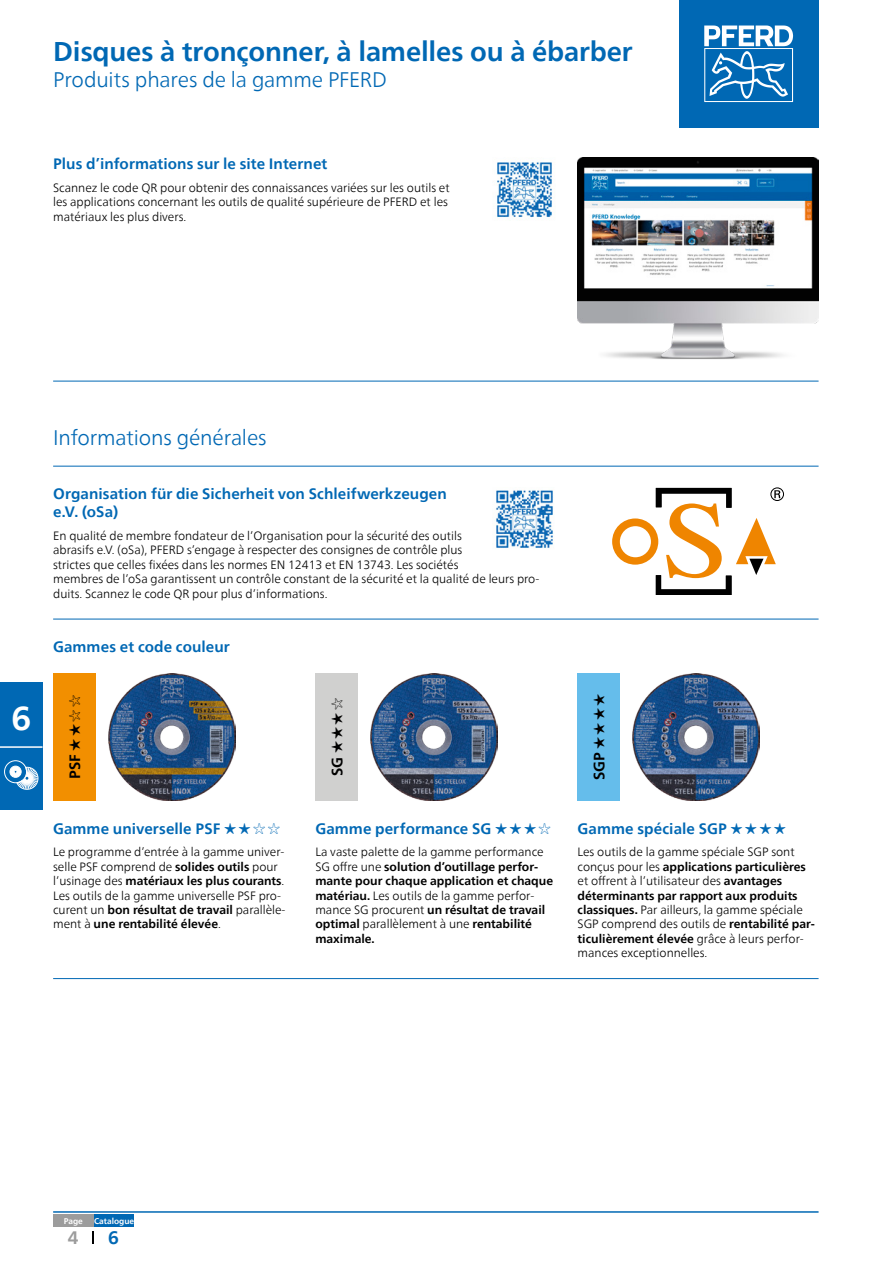
<style>
.page{position:relative;width:893px;height:1263px;background:#fff}
.page>*{position:absolute;margin:0;border:0;box-sizing:border-box;transform-origin:0 0}
.t1{font:700 33px "Neue Frutiger World";color:#fff}
.Headline{font:700 27px "Neue Frutiger World";letter-spacing:-.005em;color:#0068b4}
.Subheadline{font:300 21px "Neue Frutiger World";letter-spacing:-.01em;color:#0068b4}
.t2{font:700 18px "Neue Frutiger World";color:#9c9c9c}
.t3{font:700 18px "Neue Frutiger World";color:#0068b4}
.Ueberschrift_Red_2sp{font:700 15px/18px "Neue Frutiger World";letter-spacing:.005em;color:#0068b4}
.Ueberschrift_Red{font:700 15px "Neue Frutiger World";letter-spacing:.005em;color:#0068b4}
.cIMG{font:700 15px "Arial Unicode MS";color:#000}
.FT{font:300 12px/14.4px "Neue Frutiger World";color:#000}
.FT_Spaltenspanne{font:300 12px/14.4px "Neue Frutiger World";color:#000}
.FT-2{font:700 12px/14.4px "Neue Frutiger World";color:#000}
.t4{font:700 8.25px "Neue Frutiger World";color:#fff}
.s1{font-family:"Neue Frutiger World"}
.s2{font-family:"Arial Unicode MS"}
.s3{font-weight:700}
.s4{font-weight:300}
</style>
<div class="page">
<hr style="left:53px;top:1211px;width:766px;height:2px;background:#0068b4">
<img style="left:497px;top:162px;width:55px;height:56px">
<img style="left:578px;top:157px;width:241px;height:202px">
<hr style="left:53px;top:381px;width:766px;height:1px;background:#0068b4">
<img style="left:495px;top:490px;width:59px;height:58px">
<hr style="left:53px;top:466px;width:766px;height:1px;background:#0068b4">
<svg style="left:612px;top:487px;width:172px;height:108px"></svg>
<hr style="left:53px;top:619px;width:766px;height:1px;background:#0068b4">
<img style="left:108px;top:674px;width:127px;height:126px">
<div style="left:53px;top:673px;width:43px;height:128px;background:#f28f00"></div>
<img style="left:370px;top:674px;width:128px;height:126px">
<div style="left:315px;top:673px;width:43px;height:128px;background:#d0d0cf"></div>
<img style="left:633px;top:674px;width:127px;height:126px">
<div style="left:578px;top:673px;width:42px;height:128px;background:#65bdeb"></div>
<hr style="left:53px;top:978px;width:766px;height:1px;background:#0068b4">
<div style="left:679px;top:0;width:140px;height:128px;background:#0068b4"></div>
<svg style="left:704px;top:26px;width:89px;height:76px"></svg>
<div style="left:93px;top:1214px;width:41px;height:13px;background:#0068b4"></div>
<div style="left:53px;top:1214px;width:40px;height:13px;background:#9c9c9c"></div>
<svg style="left:93px;top:1231px;width:1px;height:12px"></svg>
<div style="left:0;top:682px;width:43px;height:128px;background:#0068b4"></div>
<hr style="left:0;top:746px;width:43px;height:2px;background:#fff">
<svg style="left:4px;top:760px;width:34px;height:30px"></svg>
<p class="Headline" style="left:53px;top:28px;width:581px">Disques à tronçonner, à lamelles ou à ébarber</p>
<p class="Subheadline" style="left:53px;top:63px;width:335px">Produits phares de la gamme PFERD</p>
<p class="Ueberschrift_Red_2sp" style="left:53px;top:154px;width:276px">Plus d’informations sur le site Internet</p>
<p class="FT_Spaltenspanne" style="left:53px;top:180px;width:398px">Scannez le code QR pour obtenir des connaissances variées sur les outils et les applications concernant les outils de qualité supérieure de PFERD et les matériaux les plus divers.</p>
<h1 class="t1" style="left:11px;top:690px;width:21px">6</h1>
<p class="Subheadline" style="left:53px;top:421px;width:215px">Informations générales</p>
<p class="Ueberschrift_Red_2sp" style="left:53px;top:484px;width:395px">Organisation für die Sicherheit von Schleifwerkzeugen e.V. (oSa)</p>
<p class="FT_Spaltenspanne" style="left:53px;top:529px;width:488px">En qualité de membre fondateur de l’Organisation pour la sécurité des outils<br>abrasifs e.V. (oSa), PFERD s’engage à respecter des consignes de contrôle plus<br>strictes que celles fixées dans les normes EN 12413 et EN 13743. Les sociétés<br>membres de l’oSa garantissent un contrôle constant de la sécurité et la qualité de leurs pro&shy;duits. Scannez le code QR pour plus d’informations.</p>
<p class="Ueberschrift_Red" style="left:53px;top:633px;width:178px">Gammes et code couleur</p>
<p class="cIMG" style="left:64px;top:779px;width:85px;rotate:-90deg"><span class="s1">PSF</span> ★★☆☆</p>
<p class="Ueberschrift_Red" style="left:53px;top:815px;width:228px">Gamme universelle PSF <span class="s2">★★☆☆</span></p>
<p class="FT" style="left:53px;top:845px;width:234px">Le programme d’entrée à la gamme univer&shy;selle PSF comprend de <span class="s3">solides outils</span> pour l’usinage des <span class="s3">matériaux les plus courants</span>.<br>Les outils de la gamme universelle PSF pro&shy;curent un <span class="s3">bon résultat de travail</span> parallèle&shy;ment à <span class="s3">une rentabilité élevée</span>.</p>
<p class="cIMG" style="left:326px;top:776px;width:80px;rotate:-90deg"><span class="s1">SG</span> ★★★☆</p>
<p class="Ueberschrift_Red" style="left:315px;top:815px;width:237px">Gamme performance SG <span class="s2">★★★☆</span></p>
<p class="FT-2" style="left:315px;top:845px;width:239px"><span class="s4">La vaste palette de la gamme performance SG offre une</span> solution d’outillage perfor&shy;mante pour chaque application et chaque matériau. <span class="s4">Les outils de la gamme perfor&shy;mance SG procurent</span> un résultat de travail optimal <span class="s4">parallèlement à une</span> rentabilité maximale.</p>
<p class="cIMG" style="left:588px;top:780px;width:88px;rotate:-90deg"><span class="s1">SGP</span> ★★★★</p>
<p class="Ueberschrift_Red" style="left:578px;top:815px;width:210px">Gamme spéciale SGP <span class="s2">★★★★</span></p>
<p class="FT" style="left:578px;top:845px;width:239px">Les outils de la gamme spéciale SGP sont conçus pour les <span class="s3">applications particulières </span>et offrent à l’utilisateur des <span class="s3">avantages déterminants par rapport aux produits classiques.</span> Par ailleurs, la gamme spéciale SGP comprend des outils de <span class="s3">rentabilité par&shy;ticulièrement élevée</span> grâce à leurs perfor&shy;mances exceptionnelles.</p>
<p class="t4" style="left:64px;top:1213px;width:21px">Page</p>
<p class="t4" style="left:94px;top:1213px;width:41px">Catalogue</p>
<h3 class="t2" style="left:68px;top:1221px;width:12px">4</h3>
<h3 class="t3" style="left:108px;top:1221px;width:12px">6</h3>
</div>
